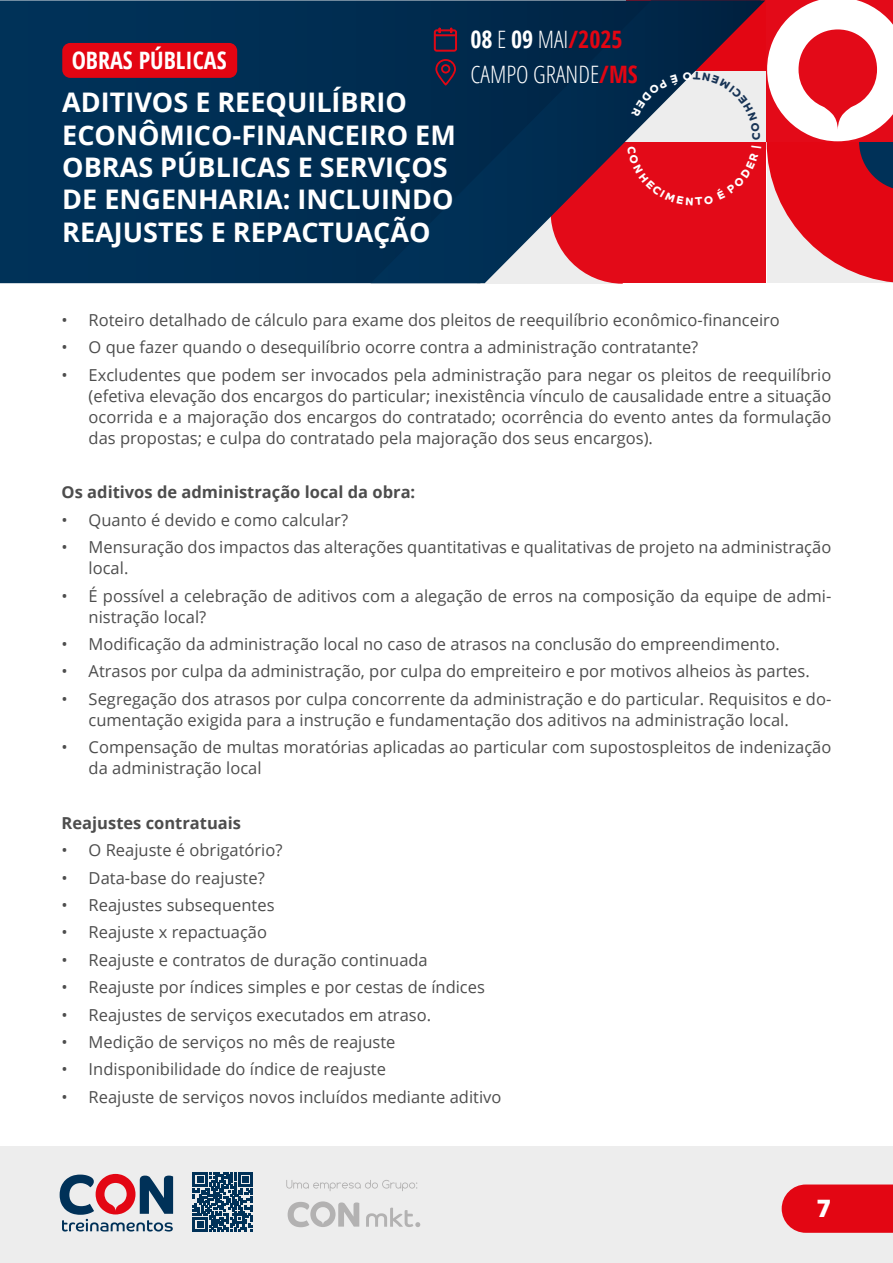
<style>
.page{position:relative;width:893px;height:1263px;background:#fff}
.page>*{position:absolute;margin:0;border:0;box-sizing:border-box;transform-origin:0 0}
.t1{font:700 27px/32.4px "Open Sans";color:#fff}
.t2{font:300 condensed 24px/34.5px "Open Sans";color:#fff}
.t3{font:700 condensed 24px "Open Sans";color:#fff}
.t4{font:800 24px "Open Sans";color:#fff}
.t5{font:16.5px/21px "Open Sans";color:#4d4d4d}
.t6{font:700 16.5px "Open Sans";color:#4d4d4d}
.s1{font-weight:700}
.s2{font-weight:700;color:#e30512}
</style>
<div class="page">
<div style="left:0;top:1146px;width:893px;height:117px;background:#ededed"></div>
<svg style="left:782px;top:1184px;width:111px;height:49px;background:#e3131f"></svg>
<svg style="left:286px;top:1180px;width:131px;height:11px"></svg>
<svg style="left:366px;top:1207px;width:54px;height:20px"></svg>
<svg style="left:288px;top:1201px;width:71px;height:26px"></svg>
<svg style="left:60px;top:1174px;width:113px;height:57px"></svg>
<svg style="left:193px;top:1172px;width:60px;height:60px"></svg>
<div style="left:0;top:0;width:371px;height:283px;background:#003055"></div>
<svg style="left:371px;top:0;width:394px;height:283px;background:#113051"></svg>
<svg style="left:767px;top:0;width:126px;height:283px"></svg>
<svg style="left:433px;top:27px;width:25px;height:25px"></svg>
<svg style="left:435px;top:59px;width:21px;height:26px"></svg>
<div style="left:62px;top:43px;width:175px;height:35px;background:#e30512;border-radius:8px"></div>
<svg style="left:551px;top:72px;width:210px;height:212px;background:#b03d4d"></svg>
<h2 class="t3" style="left:72px;top:44px;width:156px">OBRAS PÚBLICAS</h2>
<h1 class="t1" style="left:62px;top:86px;width:395px">ADITIVOS E REEQUILÍBRIO<br>ECONÔMICO-FINANCEIRO EM<br>OBRAS PÚBLICAS E SERVIÇOS<br>DE ENGENHARIA: INCLUINDO<br>REAJUSTES E REPACTUAÇÃO</h1>
<h2 class="t2" style="left:470px;top:22px;width:169px"><span class="s1">08</span> E <span class="s1">09</span> MAI<span class="s2">/2025<br></span>CAMPO GRANDE<span class="s2">/MS</span></h2>
<p class="t5" style="left:62px;top:309px;width:720px">• Roteiro detalhado de cálculo para exame dos pleitos de reequilíbrio econômico-financeiro</p>
<p class="t5" style="left:62px;top:336px;width:638px">• O que fazer quando o desequilíbrio ocorre contra a administração contratante?</p>
<p class="t5" style="left:89px;top:364px;width:744px;text-align:justify;text-indent:-27px">• Excludentes que podem ser invocados pela administração para negar os pleitos de reequilíbrio (efetiva elevação dos encargos do particular; inexistência vínculo de causalidade entre a situação ocorrida e a majoração dos encargos do contratado; ocorrência do evento antes da formulação das propostas; e culpa do contratado pela majoração dos seus encargos).</p>
<p class="t6" style="left:62px;top:481px;width:355px">Os aditivos de administração local da obra:</p>
<p class="t5" style="left:62px;top:509px;width:288px">• Quanto é devido e como calcular?</p>
<p class="t5" style="left:89px;top:536px;width:744px;text-indent:-27px">• Mensuração dos impactos das alterações quantitativas e qualitativas de projeto na administração local.</p>
<p class="t5" style="left:89px;top:585px;width:744px;text-indent:-27px">• É possível a celebração de aditivos com a alegação de erros na composição da equipe de admi&shy;nistração local?</p>
<p class="t5" style="left:62px;top:633px;width:720px">• Modificação da administração local no caso de atrasos na conclusão do empreendimento.</p>
<p class="t5" style="left:62px;top:660px;width:750px">• Atrasos por culpa da administração, por culpa do empreiteiro e por motivos alheios às partes.</p>
<p class="t5" style="left:89px;top:688px;width:744px;text-indent:-27px">• Segregação dos atrasos por culpa concorrente da administração e do particular. Requisitos e do&shy;cumentação exigida para a instrução e fundamentação dos aditivos na administração local.</p>
<p class="t5" style="left:89px;top:736px;width:744px;text-indent:-27px">• Compensação de multas moratórias aplicadas ao particular com supostospleitos de indenização da administração local</p>
<p class="t6" style="left:62px;top:811px;width:181px">Reajustes contratuais</p>
<p class="t5" style="left:62px;top:839px;width:222px">• O Reajuste é obrigatório?</p>
<p class="t5" style="left:62px;top:867px;width:205px">• Data-base do reajuste?</p>
<p class="t5" style="left:62px;top:894px;width:214px">• Reajustes subsequentes</p>
<p class="t5" style="left:62px;top:921px;width:207px">• Reajuste x repactuação</p>
<p class="t5" style="left:62px;top:949px;width:368px">• Reajuste e contratos de duração continuada</p>
<p class="t5" style="left:62px;top:976px;width:425px">• Reajuste por índices simples e por cestas de índices</p>
<p class="t5" style="left:62px;top:1003px;width:371px">• Reajustes de serviços executados em atraso.</p>
<p class="t5" style="left:62px;top:1031px;width:335px">• Medição de serviços no mês de reajuste</p>
<p class="t5" style="left:62px;top:1058px;width:326px">• Indisponibilidade do índice de reajuste</p>
<p class="t5" style="left:62px;top:1086px;width:441px">• Reajuste de serviços novos incluídos mediante aditivo</p>
<h2 class="t4" style="left:817px;top:1190px;width:16px">7</h2>
</div>
